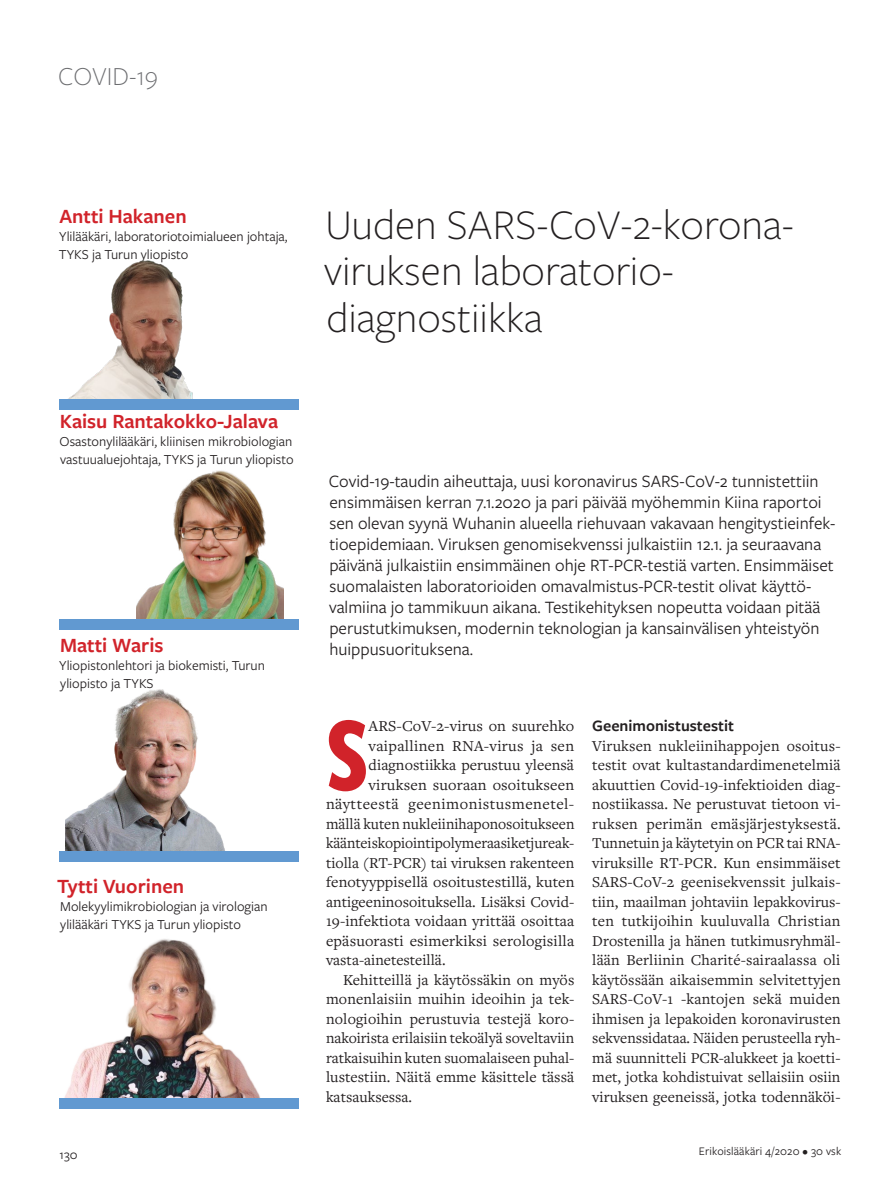
<style>
.page{position:relative;width:893px;height:1191px;background:#fff}
.page>*{position:absolute;margin:0;border:0;box-sizing:border-box;transform-origin:0 0}
._2018_Kliininen_leip{font:700 109.35px "Freight Sans Cmp Pro";color:#d1232a}
._2018_Kliininen_otsi{font:300 43.8px/46.7px "Freight Sans Pro";color:#231f20}
._2018_Kolumni_otsikk{font:300 27px "Freight Sans Pro";color:#6c6d70}
._2018_Kliininen_kirj{font:600 21px "Freight Sans Pro";color:#d1232a}
._2018_Kliininen_johd{font:18px/21px "Freight Sans Pro";color:#231f20}
._2018_Kliininen_väli{font:600 16.5px "Freight Sans Pro";color:#231f20}
._2018_Kliininen_leip-2{font:15.75px/19.5px "Freight Text Pro";letter-spacing:.005em;color:#231f20;text-align:justify}
._2018_Kliininen_leip-3{font:15.75px "Freight Text Pro";letter-spacing:.03em;color:#231f20}
._2018_Pätevyys_ja_ty{font:14.25px/18px "Freight Sans Pro";color:#231f20}
.t1{font:13.5px "Freight Sans Pro";color:#231f20}
.t2{font:12px "Freight Sans Pro";letter-spacing:.01em;color:#231f20}
</style>
<div class="page">
<img style="left:59px;top:260px;width:192px;height:148px">
<img style="left:136px;top:470px;width:148px;height:149px">
<img style="left:65px;top:689px;width:160px;height:162px">
<img style="left:64px;top:939px;width:196px;height:159px">
<div style="left:60px;top:400px;width:239px;height:10px;background:#6199d1"></div>
<div style="left:60px;top:619px;width:239px;height:10px;background:#6199d1"></div>
<div style="left:60px;top:851px;width:239px;height:10px;background:#6199d1"></div>
<div style="left:60px;top:1098px;width:239px;height:10px;background:#6199d1"></div>
<p class="_2018_Kolumni_otsikk" style="left:58px;top:58px;width:101px">COVID-19</p>
<p class="_2018_Kliininen_kirj" style="left:59px;top:202px;width:129px">Antti Hakanen</p>
<p class="_2018_Pätevyys_ja_ty" style="left:59px;top:227px;width:230px">Ylilääkäri, laboratoriotoimialueen johtaja,<br>TYKS ja Turun yliopisto</p>
<p class="_2018_Kliininen_kirj" style="left:60px;top:407px;width:220px">Kaisu Rantakokko-Jalava</p>
<p class="_2018_Pätevyys_ja_ty" style="left:60px;top:432px;width:235px">Osastonylilääkäri, kliinisen mikrobiologian vastuualuejohtaja, TYKS ja Turun yliopisto</p>
<p class="_2018_Kliininen_kirj" style="left:60px;top:630px;width:105px">Matti Waris</p>
<p class="_2018_Pätevyys_ja_ty" style="left:59px;top:655px;width:207px">Yliopistonlehtori ja biokemisti, Turun yliopisto ja TYKS</p>
<p class="_2018_Kliininen_kirj" style="left:57px;top:871px;width:129px">Tytti Vuorinen</p>
<p class="_2018_Pätevyys_ja_ty" style="left:60px;top:896px;width:209px">Molekyylimikrobiologian ja virologian ylilääkäri TYKS ja Turun yliopisto</p>
<p class="t1" style="left:60px;top:1145px;width:20px">130</p>
<p class="_2018_Kliininen_otsi" style="left:324px;top:199px;width:471px">Uuden SARS-CoV-2-korona&shy;viruksen laboratorio&shy;diagnostiikka</p>
<p class="_2018_Kliininen_johd" style="left:329px;top:469px;width:508px">Covid-19-taudin aiheuttaja, uusi koronavirus SARS-CoV-2 tunnistettiin ensimmäisen kerran 7.1.2020 ja pari päivää myöhemmin Kiina raportoi sen olevan syynä Wuhanin alueella riehuvaan vakavaan hengitystieinfek&shy;tioepidemiaan. Viruksen genomisekvenssi julkaistiin 12.1. ja seuraavana päivänä julkaistiin ensimmäinen ohje RT-PCR-testiä varten. Ensimmäiset suomalaisten laboratorioiden omavalmistus-PCR-testit olivat käyttö&shy;valmiina jo tammikuun aikana. Testikehityksen nopeutta voidaan pitää perustutkimuksen, modernin teknologian ja kansainvälisen yhteistyön huippusuorituksena.</p>
<p class="_2018_Kliininen_leip" style="left:326px;top:679px;width:44px">S</p>
<p class="_2018_Kliininen_leip-2" style="left:369px;top:716px;width:207px">ARS-CoV-2-virus on suurehko</p>
<p class="_2018_Kliininen_leip-2" style="left:369px;top:735px;width:207px">vaipallinen RNA-virus ja sen</p>
<p class="_2018_Kliininen_leip-2" style="left:369px;top:755px;width:207px">diagnostiikka perustuu yleensä</p>
<p class="_2018_Kliininen_leip-2" style="left:369px;top:774px;width:207px">viruksen suoraan osoitukseen</p>
<p class="_2018_Kliininen_leip-3" style="left:326px;top:794px;width:250px">näytteestä geenimonistusmenetel-</p>
<p class="_2018_Kliininen_leip-2" style="left:326px;top:813px;width:250px">mällä kuten nukleiinihaponosoitukseen</p>
<p class="_2018_Kliininen_leip-2" style="left:326px;top:833px;width:250px">käänteiskopiointipolymeraasiketjureak-</p>
<p class="_2018_Kliininen_leip-2" style="left:326px;top:852px;width:250px">tiolla (RT-PCR) tai viruksen rakenteen</p>
<p class="_2018_Kliininen_leip-2" style="left:326px;top:872px;width:250px">fenotyyppisellä osoitustestillä, kuten</p>
<p class="_2018_Kliininen_leip-2" style="left:326px;top:891px;width:250px">antigeeninosoituksella. Lisäksi Covid-</p>
<p class="_2018_Kliininen_leip-2" style="left:326px;top:911px;width:250px">19-infektiota voidaan yrittää osoittaa</p>
<p class="_2018_Kliininen_leip-2" style="left:326px;top:930px;width:250px">epäsuorasti esimerkiksi serologisilla</p>
<p class="_2018_Kliininen_leip-2" style="left:326px;top:950px;width:121px">vasta-ainetesteillä.</p>
<p class="_2018_Kliininen_leip-2" style="left:326px;top:969px;width:250px;text-indent:17px">Kehitteillä ja käytössäkin on myös monenlaisiin muihin ideoihin ja tek&shy;nologioihin perustuvia testejä koro&shy;nakoirista erilaisiin tekoälyä soveltaviin ratkaisuihin kuten suomalaiseen puhal&shy;lustestiin. Näitä emme käsittele tässä katsauksessa.</p>
<p class="_2018_Kliininen_väli" style="left:592px;top:714px;width:143px">Geenimonistustestit</p>
<p class="_2018_Kliininen_leip-2" style="left:592px;top:735px;width:250px">Viruksen nukleiinihappojen osoitus&shy;testit ovat kultastandardimenetelmiä akuuttien Covid-19-infektioiden diag&shy;nostiikassa. Ne perustuvat tietoon vi&shy;ruksen perimän emäsjärjestyksestä.<br>Tunnetuin ja käytetyin on PCR tai RNA&shy;viruksille RT-PCR. Kun ensimmäiset SARS-CoV-2 geenisekvenssit julkais&shy;tiin, maailman johtaviin lepakkovirus&shy;ten tutkijoihin kuuluvalla Christian Drostenilla ja hänen tutkimusryhmäl&shy;lään Berliinin Charité-sairaalassa oli käytössään aikaisemmin selvitettyjen SARS-CoV-1 -kantojen sekä muiden ihmisen ja lepakoiden koronavirusten sekvenssidataa. Näiden perusteella ryh&shy;mä suunnitteli PCR-alukkeet ja koetti&shy;met, jotka kohdistuivat sellaisiin osiin viruksen geeneissä, jotka todennäköi-</p>
<p class="t2" style="left:699px;top:1143px;width:144px">Erikoislääkäri 4/2020 • 30 vsk</p>
</div>
